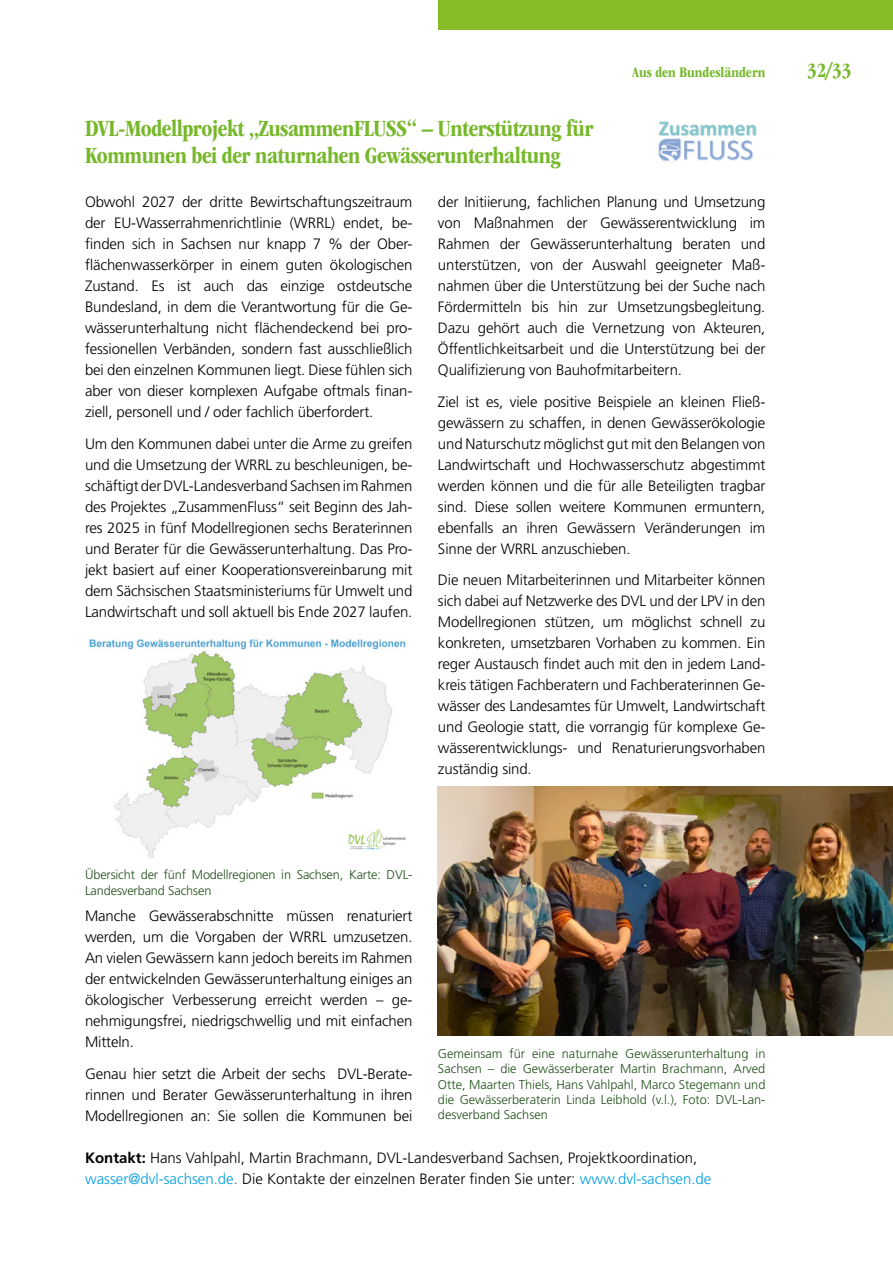
<style>
.page{position:relative;width:893px;height:1263px;background:#fff}
.page>*{position:absolute;margin:0;border:0;box-sizing:border-box;transform-origin:0 0}
.H3{font:700 condensed 24px/27px "ITC Garamond Std";letter-spacing:-.02em;color:#76b82a}
.t1{font:700 condensed 21px "ITC Garamond Std";color:#76b82a}
.LT_2-Sp{font:300 15px/21px "Frutiger LT Std";letter-spacing:-.01em;color:#000;text-align:justify}
.LT_1-Sp_Kontakt{font:300 15px/21px "Frutiger LT Std";color:#000}
.t2{font:700 condensed 15px "ITC Garamond Std";color:#76b82a}
.BU_-_grün_2sp{font:300 12.75px/15.3px "Frutiger LT Std";letter-spacing:-.01em;color:#205118}
.s1{font-weight:700}
.s2{color:#009fe3}
.s3{color:#0563c1}
</style>
<div class="page">
<div style="left:438px;top:0;width:455px;height:30px;background:#86bc25"></div>
<img style="left:89px;top:639px;width:317px;height:218px">
<img style="left:438px;top:786px;width:455px;height:249px">
<img style="left:658px;top:121px;width:99px;height:40px">
<p class="t2" style="left:632px;top:63px;width:135px">Aus den Bundesländern</p>
<h2 class="t1" style="left:807px;top:58px;width:46px">32/33</h2>
<h1 class="H3" style="left:85px;top:115px;width:510px">DVL-Modellprojekt „ZusammenFLUSS“ – Unterstützung für<br>Kommunen bei der naturnahen Gewässerunterhaltung</h1>
<p class="LT_2-Sp" style="left:85px;top:192px;width:329px">Obwohl 2027 der dritte Bewirtschaftungszeitraum der EU-Wasserrahmenrichtlinie (WRRL) endet, be&shy;finden sich in Sachsen nur knapp 7 % der Ober&shy;flächenwasserkörper in einem guten ökologischen Zustand. Es ist auch das einzige ostdeutsche Bundesland, in dem die Verantwortung für die Ge&shy;wässerunterhaltung nicht flächendeckend bei pro&shy;fessionellen Verbänden, sondern fast ausschließlich bei den einzelnen Kommunen liegt. Diese fühlen sich aber von dieser komplexen Aufgabe oftmals finan&shy;ziell, personell und / oder fachlich überfordert.</p>
<p class="LT_2-Sp" style="left:85px;top:433px;width:329px">Um den Kommunen dabei unter die Arme zu greifen und die Umsetzung der WRRL zu beschleunigen, be&shy;schäftigt der DVL-Landesverband Sachsen im Rahmen des Projektes „ZusammenFluss“ seit Beginn des Jah&shy;res 2025 in fünf Modellregionen sechs Beraterinnen und Berater für die Gewässerunterhaltung. Das Pro&shy;jekt basiert auf einer Kooperationsvereinbarung mit dem Sächsischen Staatsministeriums für Umwelt und Landwirtschaft und soll aktuell bis Ende 2027 laufen.</p>
<p class="LT_2-Sp" style="left:438px;top:192px;width:329px">der Initiierung, fachlichen Planung und Umsetzung von Maßnahmen der Gewässerentwicklung im Rahmen der Gewässerunterhaltung beraten und unterstützen, von der Auswahl geeigneter Maß&shy;nahmen über die Unterstützung bei der Suche nach Fördermitteln bis hin zur Umsetzungsbegleitung.<br>Dazu gehört auch die Vernetzung von Akteuren, Öffentlichkeitsarbeit und die Unterstützung bei der Qualifizierung von Bauhofmitarbeitern.</p>
<p class="LT_2-Sp" style="left:438px;top:391px;width:329px">Ziel ist es, viele positive Beispiele an kleinen Fließ&shy;gewässern zu schaffen, in denen Gewässerökologie und Naturschutz möglichst gut mit den Belangen von Landwirtschaft und Hochwasserschutz abgestimmt werden können und die für alle Beteiligten tragbar sind. Diese sollen weitere Kommunen ermuntern, ebenfalls an ihren Gewässern Veränderungen im Sinne der WRRL anzuschieben.</p>
<p class="LT_2-Sp" style="left:438px;top:570px;width:329px">Die neuen Mitarbeiterinnen und Mitarbeiter können sich dabei auf Netzwerke des DVL und der LPV in den Modellregionen stützen, um möglichst schnell zu konkreten, umsetzbaren Vorhaben zu kommen. Ein reger Austausch findet auch mit den in jedem Land&shy;kreis tätigen Fachberatern und Fachberaterinnen Ge&shy;wässer des Landesamtes für Umwelt, Landwirtschaft und Geologie statt, die vorrangig für komplexe Ge&shy;wässerentwicklungs- und Renaturierungsvorhaben zuständig sind.</p>
<p class="BU_-_grün_2sp" style="left:85px;top:867px;width:329px">Übersicht der fünf Modellregionen in Sachsen, Karte: DVL-<br>Landesverband Sachsen</p>
<p class="LT_2-Sp" style="left:85px;top:906px;width:329px">Manche Gewässerabschnitte müssen renaturiert werden, um die Vorgaben der WRRL umzusetzen.<br>An vielen Gewässern kann jedoch bereits im Rahmen der entwickelnden Gewässerunterhaltung einiges an ökologischer Verbesserung erreicht werden – ge&shy;nehmigungsfrei, niedrigschwellig und mit einfachen Mitteln.</p>
<p class="LT_2-Sp" style="left:85px;top:1063px;width:329px">Genau hier setzt die Arbeit der sechs DVL-Berate&shy;rinnen und Berater Gewässerunterhaltung in ihren Modellregionen an: Sie sollen die Kommunen bei</p>
<p class="BU_-_grün_2sp" style="left:438px;top:1046px;width:329px;text-align:justify">Gemeinsam für eine naturnahe Gewässerunterhaltung in Sachsen – die Gewässerberater Martin Brachmann, Arved Otte, Maarten Thiels, Hans Vahlpahl, Marco Stegemann und die Gewässerberaterin Linda Leibhold (v.l.), Foto: DVL-Lan&shy;desverband Sachsen</p>
<p class="LT_1-Sp_Kontakt" style="left:85px;top:1147px;width:628px"><span class="s1">Kontakt:</span> Hans Vahlpahl, Martin Brachmann, DVL-Landesverband Sachsen, Projektkoordination, <span class="s2">wasser@dvl-sachsen.de</span><span class="s3">.</span> Die Kontakte der einzelnen Berater finden Sie unter: <span class="s2">www.dvl-sachsen.de</span></p>
</div>
